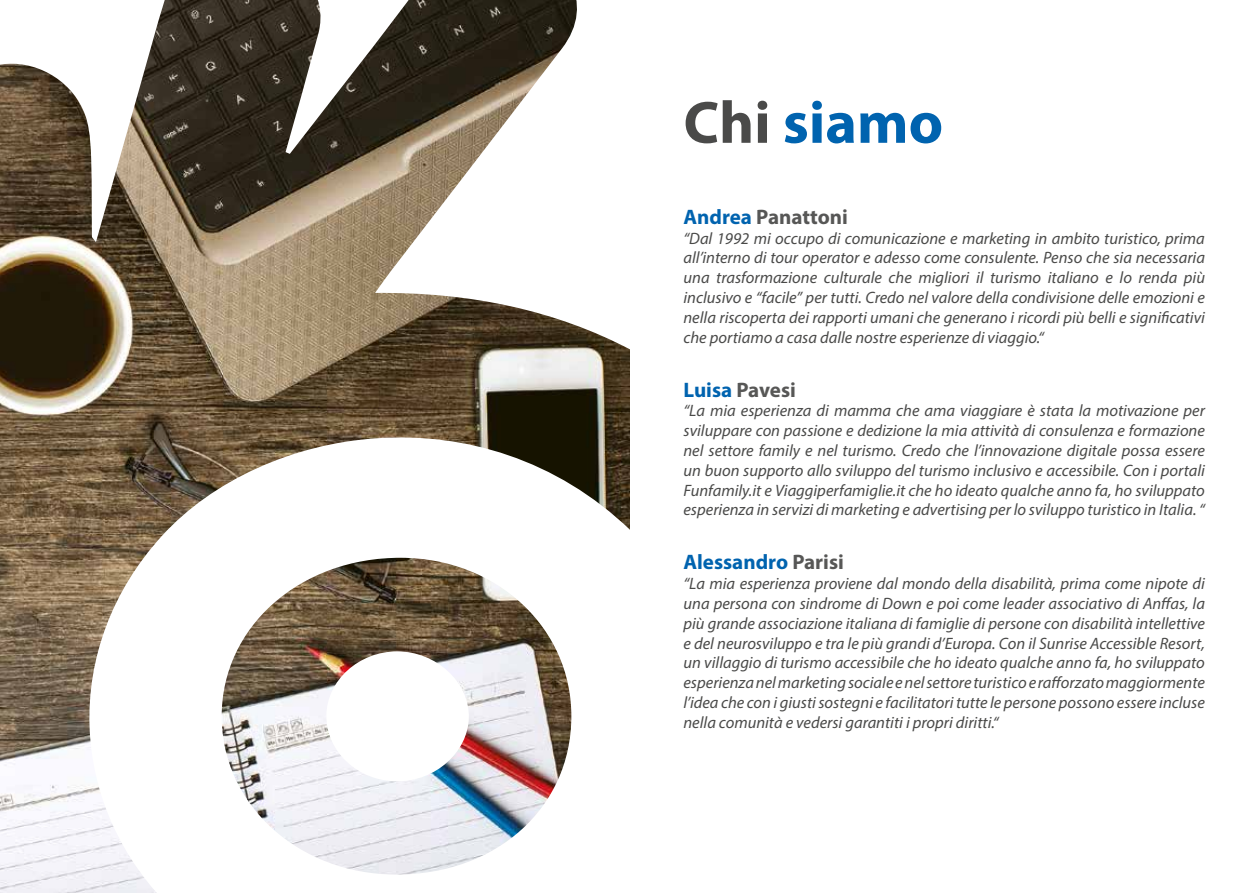
<style>
.page{position:relative;width:1259px;height:893px;background:#fff}
.page>*{position:absolute;margin:0;border:0;box-sizing:border-box;transform-origin:0 0}
.t1{font:700 60px "Myriad Pro";color:#0063af}
.t2{font:700 21px "Myriad Pro";color:#575756}
.t3{font:700 21px "Myriad Pro";color:#0063af}
.t4{font:italic 16.5px/19.8px "Myriad Pro";color:#4a4a49;text-align:justify}
.s1{color:#4a4a49}
.s2{color:#0063af}
.s3{color:#575756}
</style>
<div class="page">
<img style="left:0;top:0;width:629px;height:893px">
<svg style="left:285px;top:0;width:90px;height:154px"></svg>
<svg style="left:375px;top:0;width:255px;height:350px"></svg>
<svg style="left:0;top:0;width:173px;height:242px"></svg>
<svg style="left:61px;top:387px;width:569px;height:506px"></svg>
<svg style="left:326px;top:651px;width:143px;height:130px"></svg>
<h1 class="t1" style="left:683px;top:83px;width:261px"><span class="s1">Chi</span> siamo</h1>
<p class="t2" style="left:683px;top:203px;width:166px"><span class="s2">Andrea</span> Panattoni</p>
<p class="t4" style="left:683px;top:228px;width:523px">“Dal 1992 mi occupo di comunicazione e marketing in ambito turistico, prima all’interno di tour operator e adesso come consulente. Penso che sia necessaria una trasformazione culturale che migliori il turismo italiano e lo renda più inclusivo e “facile” per tutti. Credo nel valore della condivisione delle emozioni e nella riscoperta dei rapporti umani che generano i ricordi più belli e significativi che portiamo a casa dalle nostre esperienze di viaggio.“</p>
<p class="t2" style="left:683px;top:376px;width:114px"><span class="s2">Luisa</span> Pavesi</p>
<p class="t4" style="left:683px;top:401px;width:523px">“La mia esperienza di mamma che ama viaggiare è stata la motivazione per sviluppare con passione e dedizione la mia attività di consulenza e formazione nel settore family e nel turismo. Credo che l’innovazione digitale possa essere un buon supporto allo sviluppo del turismo inclusivo e accessibile. Con i portali Funfamily.it e Viaggiperfamiglie.it che ho ideato qualche anno fa, ho sviluppato esperienza in servizi di marketing e advertising per lo sviluppo turistico in Italia. “</p>
<p class="t3" style="left:683px;top:549px;width:162px">Alessandro <span class="s3">Parisi</span></p>
<p class="t4" style="left:683px;top:573px;width:523px">“La mia esperienza proviene dal mondo della disabilità, prima come nipote di una persona con sindrome di Down e poi come leader associativo di Anffas, la più grande associazione italiana di famiglie di persone con disabilità intellettive e del neurosviluppo e tra le più grandi d’Europa. Con il Sunrise Accessible Resort, un villaggio di turismo accessibile che ho ideato qualche anno fa, ho sviluppato esperienza nel marketing sociale e nel settore turistico e rafforzato maggiormente l’idea che con i giusti sostegni e facilitatori tutte le persone possono essere incluse nella comunità e vedersi garantiti i propri diritti.“</p>
</div>
